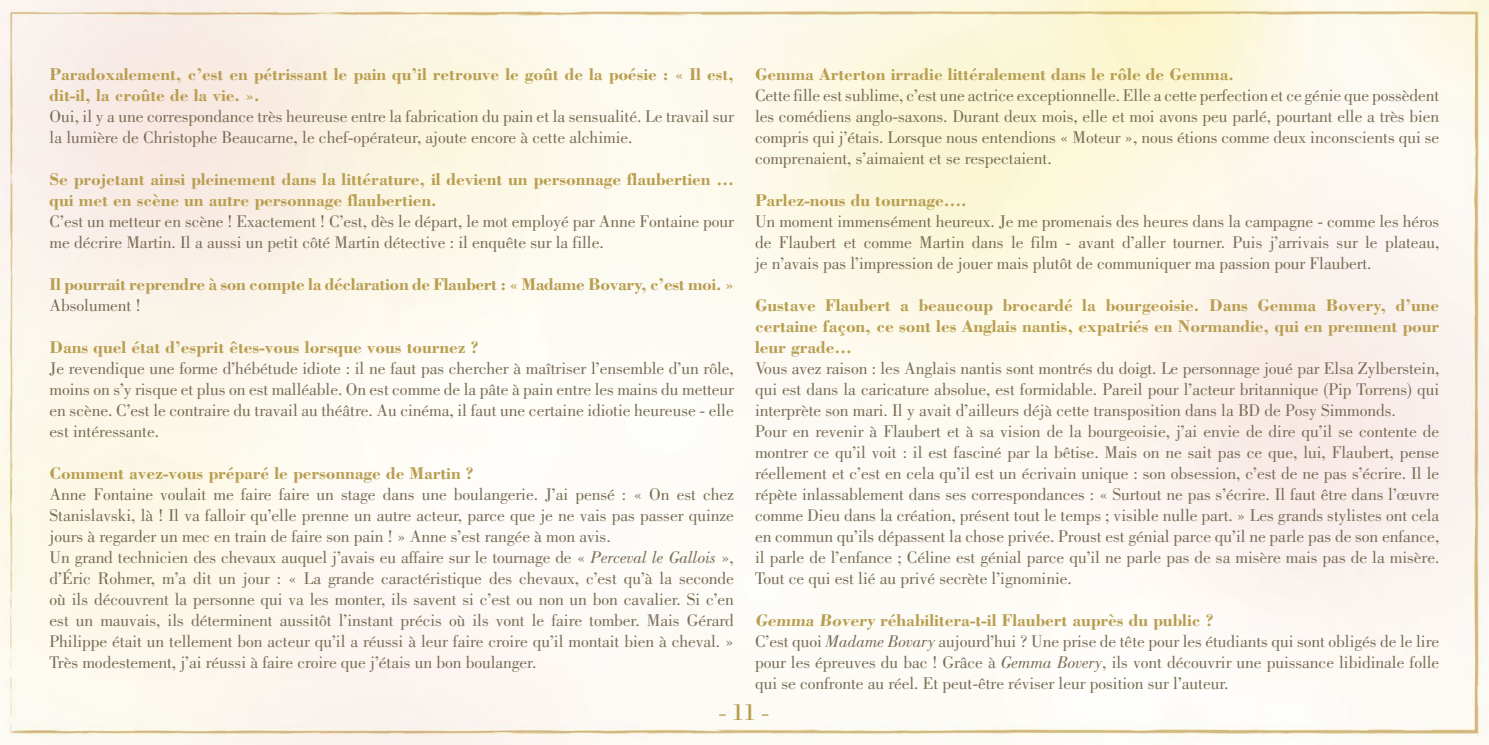
<style>
.page{position:relative;width:1489px;height:745px;background:#fff}
.page>*{position:absolute;margin:0;border:0;box-sizing:border-box;transform-origin:0 0}
.t1{font:24.5px "Bodoni";color:#b99e50}
.t2{font:17.5px/21px "Bodoni";letter-spacing:-.005em;color:#7b6d56}
.t3{font:700 17.5px/21px "Bodoni";letter-spacing:-.005em;color:#b99e50}
.s1{font-style:italic}
.s2{font-weight:700;color:#b99e50}
</style>
<div class="page">
<img style="left:0;top:0;width:1488px;height:744px">
<p class="t3" style="left:50px;top:63px;width:686px">Paradoxalement, c’est en pétrissant le pain qu’il retrouve le goût de la poésie : « Il est, dit-il, la croûte de la vie. ».</p>
<p class="t2" style="left:50px;top:106px;width:686px">Oui, il y a une correspondance très heureuse entre la fabrication du pain et la sensualité. Le travail sur la lumière de Christophe Beaucarne, le chef-opérateur, ajoute encore à cette alchimie.</p>
<p class="t3" style="left:50px;top:168px;width:685px">Se projetant ainsi pleinement dans la littérature, il devient un personnage flaubertien … qui met en scène un autre personnage flaubertien.</p>
<p class="t2" style="left:50px;top:211px;width:686px">C’est un metteur en scène ! Exactement ! C’est, dès le départ, le mot employé par Anne Fontaine pour me décrire Martin. Il a aussi un petit côté Martin détective : il enquête sur la fille.</p>
<p class="t3" style="left:50px;top:273px;width:685px">Il pourrait reprendre à son compte la déclaration de Flaubert : « Madame Bovary, c’est moi. »</p>
<p class="t2" style="left:50px;top:295px;width:92px">Absolument !</p>
<p class="t3" style="left:50px;top:336px;width:430px">Dans quel état d’esprit êtes-vous lorsque vous tournez ?</p>
<p class="t2" style="left:50px;top:358px;width:686px;text-align:justify">Je revendique une forme d’hébétude idiote : il ne faut pas chercher à maîtriser l’ensemble d’un rôle, moins on s’y risque et plus on est malléable. On est comme de la pâte à pain entre les mains du metteur en scène. C’est le contraire du travail au théâtre. Au cinéma, il faut une certaine idiotie heureuse - elle est intéressante.</p>
<p class="t3" style="left:50px;top:462px;width:425px">Comment avez-vous préparé le personnage de Martin ?</p>
<p class="t2" style="left:50px;top:484px;width:686px">Anne Fontaine voulait me faire faire un stage dans une boulangerie. J’ai pensé : « On est chez Stanislavski, là ! Il va falloir qu’elle prenne un autre acteur, parce que je ne vais pas passer quinze jours à regarder un mec en train de faire son pain ! » Anne s’est rangée à mon avis.<br>Un grand technicien des chevaux auquel j’avais eu affaire sur le tournage de « <span class="s1">Perceval le Gallois</span> », d’Éric Rohmer, m’a dit un jour : « La grande caractéristique des chevaux, c’est qu’à la seconde où ils découvrent la personne qui va les monter, ils savent si c’est ou non un bon cavalier. Si c’en est un mauvais, ils déterminent aussitôt l’instant précis où ils vont le faire tomber. Mais Gérard Philippe était un tellement bon acteur qu’il a réussi à leur faire croire qu’il montait bien à cheval. » Très modestement, j’ai réussi à faire croire que j’étais un bon boulanger.</p>
<p class="t3" style="left:755px;top:63px;width:480px">Gemma Arterton irradie littéralement dans le rôle de Gemma.</p>
<p class="t2" style="left:755px;top:85px;width:686px;text-align:justify">Cette fille est sublime, c’est une actrice exceptionnelle. Elle a cette perfection et ce génie que possèdent les comédiens anglo-saxons. Durant deux mois, elle et moi avons peu parlé, pourtant elle a très bien compris qui j’étais. Lorsque nous entendions « Moteur », nous étions comme deux inconscients qui se comprenaient, s’aimaient et se respectaient.</p>
<p class="t3" style="left:755px;top:189px;width:213px">Parlez-nous du tournage….</p>
<p class="t2" style="left:755px;top:211px;width:686px;text-align:justify">Un moment immensément heureux. Je me promenais des heures dans la campagne - comme les héros de Flaubert et comme Martin dans le film - avant d’aller tourner. Puis j’arrivais sur le plateau, je n’avais pas l’impression de jouer mais plutôt de communiquer ma passion pour Flaubert.</p>
<p class="t3" style="left:755px;top:294px;width:686px;text-align:justify">Gustave Flaubert a beaucoup brocardé la bourgeoisie. Dans Gemma Bovery, d’une certaine façon, ce sont les Anglais nantis, expatriés en Normandie, qui en prennent pour leur grade…</p>
<p class="t2" style="left:755px;top:358px;width:686px">Vous avez raison : les Anglais nantis sont montrés du doigt. Le personnage joué par Elsa Zylberstein, qui est dans la caricature absolue, est formidable. Pareil pour l’acteur britannique (Pip Torrens) qui interprète son mari. Il y avait d’ailleurs déjà cette transposition dans la BD de Posy Simmonds.<br>Pour en revenir à Flaubert et à sa vision de la bourgeoisie, j’ai envie de dire qu’il se contente de montrer ce qu’il voit : il est fasciné par la bêtise. Mais on ne sait pas ce que, lui, Flaubert, pense réellement et c’est en cela qu’il est un écrivain unique : son obsession, c’est de ne pas s’écrire. Il le répète inlassablement dans ses correspondances : « Surtout ne pas s’écrire. Il faut être dans l’œuvre comme Dieu dans la création, présent tout le temps ; visible nulle part. » Les grands stylistes ont cela en commun qu’ils dépassent la chose privée. Proust est génial parce qu’il ne parle pas de son enfance, il parle de l’enfance ; Céline est génial parce qu’il ne parle pas de sa misère mais pas de la misère.<br>Tout ce qui est lié au privé secrète l’ignominie.</p>
<p class="t2" style="left:755px;top:610px;width:686px"><span class="s2">Gemma Bovery réhabilitera-t-il Flaubert auprès du public ?<br></span>C’est quoi <span class="s1">Madame Bovary</span> aujourd’hui ? Une prise de tête pour les étudiants qui sont obligés de le lire pour les épreuves du bac ! Grâce à <span class="s1">Gemma Bovery</span>, ils vont découvrir une puissance libidinale folle qui se confronte au réel. Et peut-être réviser leur position sur l’auteur.</p>
<h1 class="t1" style="left:718px;top:696px;width:52px">- 11 -</h1>
</div>
